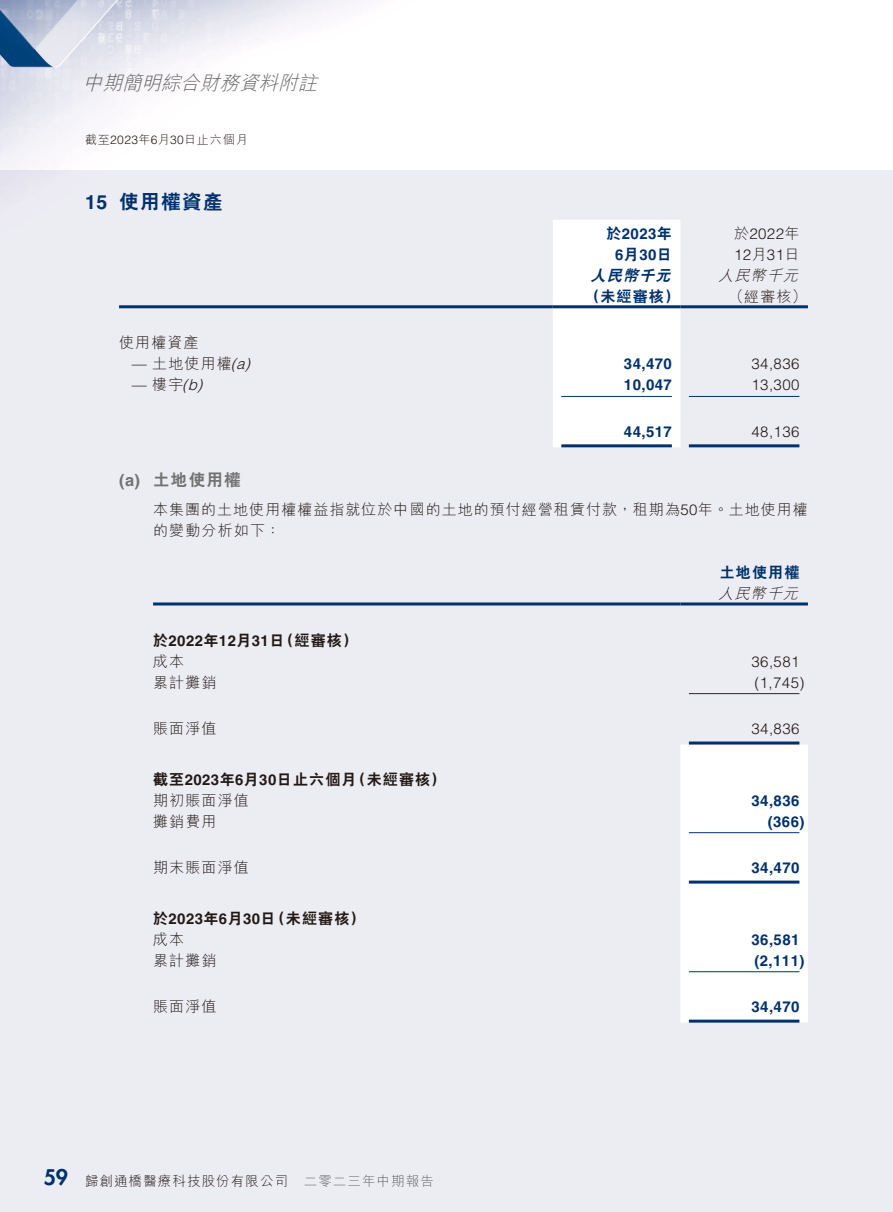
<style>
.page{position:relative;width:893px;height:1212px;background:#fff}
.page>*{position:absolute;margin:0;border:0;box-sizing:border-box;transform-origin:0 0}
.t1{font:800 21px "Futura Std";color:#00316d}
.t2{font:italic 300 19.5px "M Hei HK";color:#666565}
.t3{font:800 19.5px "C Hei 2 HK";letter-spacing:.08em;color:#00316d}
.t4{font:700 19.5px "Helvetica LT Std";color:#00316d}
.t5{font:800 16.5px "C Hei 2 HK";letter-spacing:.08em;color:#727272}
.t6{font:700 16.5px "Helvetica LT Std";color:#727272}
.t7{font:300 15px/21px "M Hei HK";letter-spacing:.08em;color:#231916}
.t8{font:700 15px/21px "Helvetica LT Std";letter-spacing:.03em;color:#00316d;text-align:center}
.t9{font:300 15px/21px "Helvetica LT Std";letter-spacing:.03em;color:#231916}
.t10{font:800 15px "C Hei 2 HK";letter-spacing:.08em;color:#231916}
.t11{font:700 15px "Helvetica LT Std";letter-spacing:.03em;color:#231916}
.t12{font:800 15px "C Hei 2 HK";letter-spacing:.08em;color:#00316d}
.t13{font:italic 300 15px "M Hei HK";color:#231916}
.t14{font:italic 800 15px "C Hei 2 HK";color:#00316d}
.t15{font:italic 300 15px "Helvetica LT Std";color:#231916}
.t16{font:300 13.5px "M Hei HK";letter-spacing:.08em;color:#231916}
.t17{font:300 13.5px "M Hei HK";letter-spacing:.08em;color:#666565}
.t18{font:300 12px "M Hei HK";letter-spacing:.08em;color:#231916}
.s1{font-family:"Helvetica LT Std"}
.s2{font-family:"Helvetica LT Std";font-style:italic}
.s3{font-family:"C Hei 2 HK";font-weight:800}
.s4{font-family:"M Hei HK"}
.s5{font-family:"Helvetica LT Std";font-weight:700}
</style>
<div class="page">
<img style="left:0;top:0;width:359px;height:170px">
<div style="left:0;top:170px;width:893px;height:1042px;background:#ececf3"></div>
<div style="left:553px;top:220px;width:127px;height:227px;background:#fff"></div>
<hr style="left:119px;top:305px;width:434px;height:3px;background:#00316d">
<hr style="left:553px;top:305px;width:127px;height:3px;background:#00316d">
<hr style="left:680px;top:305px;width:128px;height:3px;background:#00316d">
<hr style="left:561px;top:396px;width:111px;height:1px;background:#00316d">
<hr style="left:689px;top:396px;width:110px;height:1px;background:#00316d">
<hr style="left:561px;top:444px;width:111px;height:3px;background:#00316d">
<hr style="left:689px;top:444px;width:110px;height:3px;background:#00316d">
<div style="left:680px;top:744px;width:128px;height:278px;background:#fff"></div>
<hr style="left:153px;top:602px;width:527px;height:3px;background:#00316d">
<hr style="left:680px;top:602px;width:128px;height:3px;background:#00316d">
<hr style="left:689px;top:693px;width:110px;height:1px;background:#00316d">
<hr style="left:689px;top:741px;width:110px;height:3px;background:#00316d">
<hr style="left:689px;top:832px;width:110px;height:1px;background:#00316d">
<hr style="left:689px;top:880px;width:110px;height:3px;background:#00316d">
<hr style="left:689px;top:971px;width:110px;height:1px;background:#00316d">
<hr style="left:689px;top:1019px;width:110px;height:3px;background:#00316d">
<h2 class="t2" style="left:83px;top:73px;width:241px">中期簡明綜合財務資料附註</h2>
<p class="t18" style="left:85px;top:133px;width:164px">截至<span class="s1">2023</span>年 月<span class="s1">6 30</span>日止六個月</p>
<h2 class="t4" style="left:85px;top:190px;width:24px">15</h2>
<h2 class="t3" style="left:119px;top:192px;width:105px">使用權資產</h2>
<p class="t7" style="left:119px;top:332px;width:81px">使用權資產</p>
<p class="t7" style="left:132px;top:353px;width:125px"><span class="s1">—</span> 土地使用權 <span class="s2">(a(</span></p>
<p class="t7" style="left:132px;top:374px;width:71px"><span class="s1">—</span> 樓宇 <span class="s2">b(</span></p>
<p class="t15" style="left:197px;top:376px;width:11px">(</p>
<p class="t8" style="left:606px;top:223px;width:67px"><span class="s3">於</span>2023<span class="s3">年月</span>6 30<span class="s3">日</span></p>
<p class="t9" style="left:734px;top:223px;width:67px"><span class="s4">於</span>2022<span class="s4">年<br></span>12<span class="s4">月</span>31<span class="s4">日</span></p>
<p class="t13" style="left:718px;top:268px;width:85px">人民幣千元</p>
<p class="t14" style="left:591px;top:268px;width:85px">人民幣千元</p>
<p class="t12" style="left:585px;top:289px;width:96px">（未經審核）</p>
<p class="t7" style="left:729px;top:286px;width:80px">（經審核(</p>
<p class="t8" style="left:624px;top:353px;width:49px">34,470</p>
<p class="t9" style="left:751px;top:353px;width:49px">34,836</p>
<p class="t8" style="left:624px;top:374px;width:49px">10,047</p>
<p class="t9" style="left:751px;top:374px;width:49px">13,300</p>
<p class="t6" style="left:119px;top:470px;width:23px">a( )</p>
<p class="t5" style="left:153px;top:471px;width:89px">土地使用權</p>
<p class="t8" style="left:624px;top:421px;width:49px">44,517</p>
<p class="t9" style="left:751px;top:421px;width:49px">48,136</p>
<p class="t7" style="left:153px;top:499px;width:656px">本集團的土地使用權權益指就位於中國的土地的預付經營租賃付款，租期為<span class="s1">50</span>年。土地使用權的變動分析如下：</p>
<p class="t12" style="left:720px;top:565px;width:81px">土地使用權</p>
<p class="t13" style="left:718px;top:586px;width:85px">人民幣千元</p>
<p class="t10" style="left:279px;top:632px;width:80px">（經審核(</p>
<p class="t11" style="left:153px;top:631px;width:133px"><span class="s3">於</span>2022<span class="s3">年</span>12<span class="s3">月</span>31<span class="s3">日</span></p>
<p class="t7" style="left:153px;top:650px;width:33px">成本</p>
<p class="t9" style="left:751px;top:651px;width:49px">36,581</p>
<p class="t7" style="left:153px;top:671px;width:65px">累計攤銷</p>
<p class="t9" style="left:754px;top:672px;width:52px">)1,745(</p>
<p class="t7" style="left:153px;top:718px;width:65px">賬面淨值</p>
<p class="t9" style="left:751px;top:718px;width:49px">34,836</p>
<p class="t10" style="left:351px;top:771px;width:96px">（未經審核(</p>
<p class="t10" style="left:153px;top:771px;width:205px">截至<span class="s5">2023</span>年 月<span class="s5">6 30</span>日止六個月</p>
<p class="t7" style="left:153px;top:789px;width:97px">期初賬面淨值</p>
<p class="t7" style="left:153px;top:810px;width:65px">攤銷費用</p>
<p class="t7" style="left:153px;top:857px;width:97px">期末賬面淨值</p>
<p class="t10" style="left:270px;top:910px;width:96px">（未經審核(</p>
<p class="t11" style="left:153px;top:909px;width:124px"><span class="s3">於</span>2023<span class="s3">年 月</span>6 30<span class="s3">日</span></p>
<p class="t7" style="left:153px;top:928px;width:33px">成本</p>
<p class="t7" style="left:153px;top:949px;width:65px">累計攤銷</p>
<p class="t7" style="left:153px;top:996px;width:65px">賬面淨值</p>
<p class="t8" style="left:751px;top:790px;width:49px">34,836</p>
<p class="t8" style="left:768px;top:811px;width:38px">)366(</p>
<p class="t8" style="left:751px;top:857px;width:49px">34,470</p>
<p class="t8" style="left:751px;top:929px;width:49px">36,581</p>
<p class="t8" style="left:754px;top:950px;width:52px">)2,111(</p>
<p class="t8" style="left:751px;top:996px;width:49px">34,470</p>
<h1 class="t1" style="left:44px;top:1164px;width:26px">59</h1>
<p class="t16" style="left:85px;top:1174px;width:205px">歸創通橋醫療科技股份有限公司</p>
<p class="t17" style="left:304px;top:1174px;width:132px">二零二三年中期報告</p>
</div>
